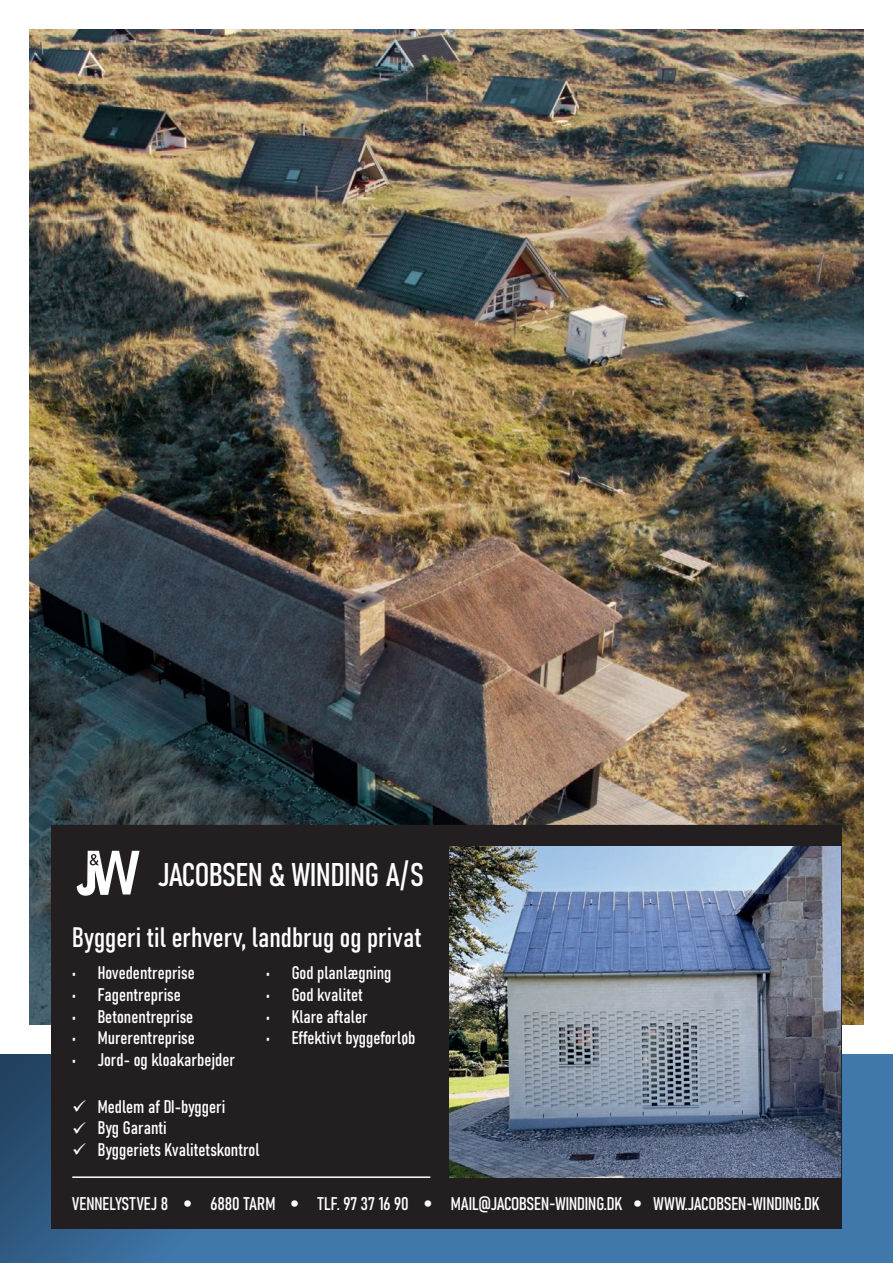
<style>
.page{position:relative;width:893px;height:1263px;background:#fff}
.page>*{position:absolute;margin:0;border:0;box-sizing:border-box;transform-origin:0 0}
.t1{font:32.4px "Bahnschrift";letter-spacing:-.01em;color:#fff}
.t2{font:27.75px "Bahnschrift";color:#fff}
.t3{font:18.15px "Bahnschrift";color:#fff}
.t4{font:18px "Bahnschrift";color:#fff}
.s1{font-family:"Helvetica Neue LT Std";font-weight:900}
</style>
<div class="page">
<img style="left:30px;top:30px;width:833px;height:995px">
<svg style="left:0;top:1054px;width:893px;height:209px;background:#3a6d9c"></svg>
<div style="left:51px;top:825px;width:791px;height:404px;background:#231f20"></div>
<svg style="left:77px;top:851px;width:63px;height:45px"></svg>
<img style="left:449px;top:846px;width:391px;height:332px">
<hr style="left:72px;top:1176px;width:358px;height:2px;background:#fff">
<p class="t1" style="left:158px;top:850px;width:267px">JACOBSEN &amp; WINDING A/S</p>
<p class="t2" style="left:72px;top:916px;width:351px">Byggeri til erhverv, landbrug og privat</p>
<p class="t4" style="left:72px;top:959px;width:124px">• Hovedentreprise</p>
<p class="t4" style="left:72px;top:981px;width:110px">• Fagentreprise</p>
<p class="t4" style="left:72px;top:1002px;width:122px">• Betonentreprise</p>
<p class="t4" style="left:72px;top:1024px;width:124px">• Murerentreprise</p>
<p class="t4" style="left:72px;top:1046px;width:164px">• Jord- og kloakarbejder</p>
<p class="t4" style="left:72px;top:1092px;width:155px">✓ Medlem af DI-byggeri</p>
<p class="t4" style="left:72px;top:1114px;width:96px">✓ Byg Garanti</p>
<p class="t4" style="left:72px;top:1136px;width:189px">✓ Byggeriets Kvalitetskontrol</p>
<p class="t4" style="left:266px;top:959px;width:127px">• God planlægning</p>
<p class="t4" style="left:266px;top:981px;width:98px">• God kvalitet</p>
<p class="t4" style="left:266px;top:1002px;width:103px">• Klare aftaler</p>
<p class="t4" style="left:266px;top:1024px;width:151px">• Effektivt byggeforløb</p>
<p class="t3" style="left:72px;top:1190px;width:749px">VENNELYSTVEJ 8 <span class="s1">•</span> 6880 TARM <span class="s1">•</span> TLF. 97 37 16 90 <span class="s1">•</span> MAIL@JACOBSEN-WINDING.DK <span class="s1">•</span> WWW.JACOBSEN-WINDING.DK</p>
</div>
